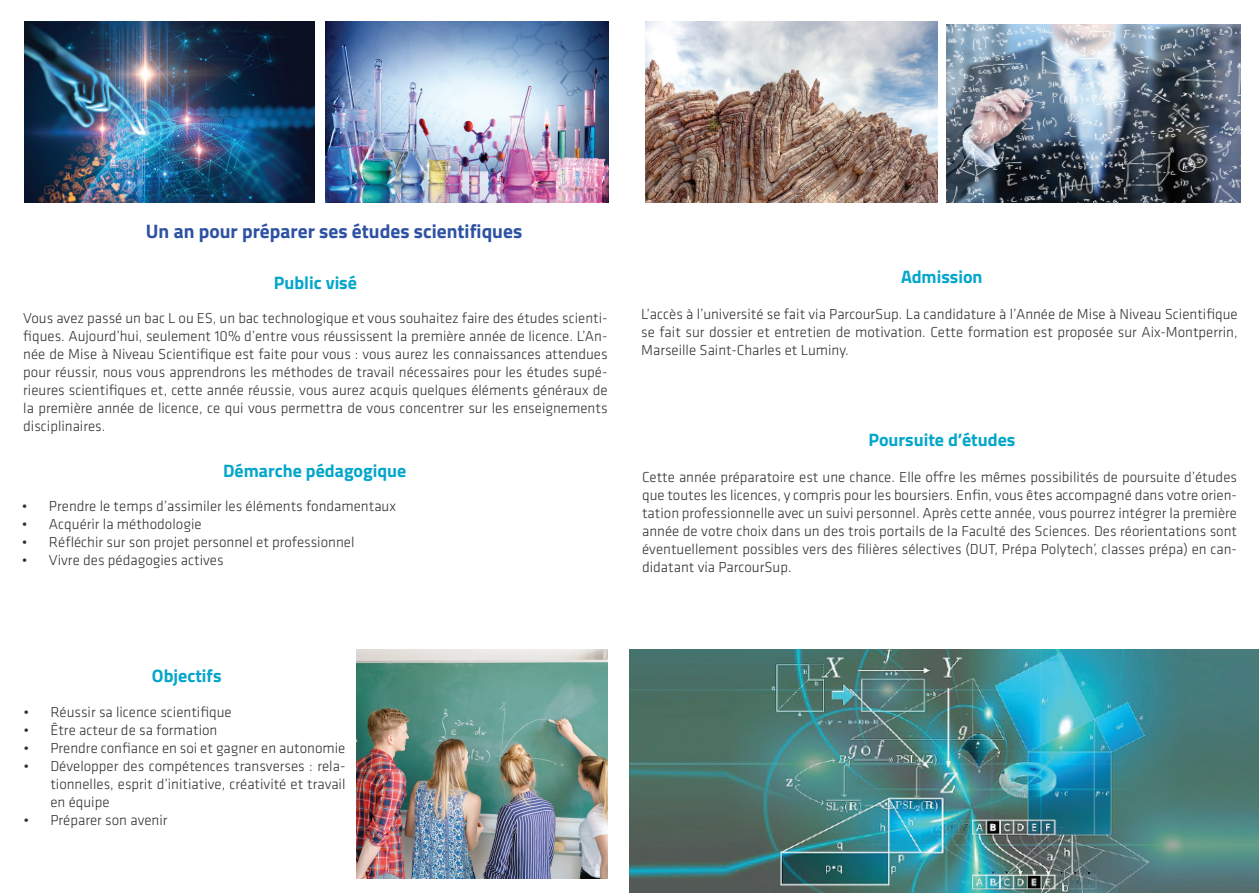
<style>
.page{position:relative;width:1259px;height:893px;background:#fff}
.page>*{position:absolute;margin:0;border:0;box-sizing:border-box;transform-origin:0 0}
.t1{font:700 19.5px "Titillium";color:#2d51a3}
.t2{font:700 18px "Titillium";color:#04a6cb}
.t3{font:300 15px/18px "Klavika Basic";color:#312f30;text-align:justify}
</style>
<div class="page">
<img style="left:24px;top:21px;width:290px;height:181px">
<img style="left:946px;top:24px;width:294px;height:178px">
<img style="left:645px;top:21px;width:292px;height:181px">
<img style="left:326px;top:21px;width:282px;height:181px">
<img style="left:356px;top:650px;width:251px;height:229px">
<img style="left:629px;top:649px;width:630px;height:244px">
<h1 class="t1" style="left:146px;top:216px;width:378px">Un an pour préparer ses études scientifiques</h1>
<p class="t2" style="left:274px;top:269px;width:85px">Public visé</p>
<p class="t3" style="left:23px;top:309px;width:586px">Vous avez passé un bac L ou ES, un bac technologique et vous souhaitez faire des études scienti&shy;fiques. Aujourd’hui, seulement 10% d’entre vous réussissent la première année de licence. L’An&shy;née de Mise à Niveau Scientifique est faite pour vous : vous aurez les connaissances attendues pour réussir, nous vous apprendrons les méthodes de travail nécessaires pour les études supé&shy;rieures scientifiques et, cette année réussie, vous aurez acquis quelques éléments généraux de la première année de licence, ce qui vous permettra de vous concentrer sur les enseignements disciplinaires.</p>
<p class="t2" style="left:223px;top:457px;width:185px">Démarche pédagogique</p>
<p class="t3" style="left:22px;top:497px;width:375px">• Prendre le temps d’assimiler les éléments fondamentaux</p>
<p class="t3" style="left:22px;top:515px;width:181px">• Acquérir la méthodologie</p>
<p class="t3" style="left:22px;top:533px;width:334px">• Réfléchir sur son projet personnel et professionnel</p>
<p class="t3" style="left:22px;top:551px;width:203px">• Vivre des pédagogies actives</p>
<p class="t2" style="left:901px;top:263px;width:83px">Admission</p>
<p class="t3" style="left:641px;top:305px;width:598px">L’accès à l’université se fait via ParcourSup. La candidature à l’Année de Mise à Niveau Scientifique se fait sur dossier et entretien de motivation. Cette formation est proposée sur Aix-Montperrin, Marseille Saint-Charles et Luminy.</p>
<p class="t2" style="left:868px;top:426px;width:148px">Poursuite d’études</p>
<p class="t3" style="left:642px;top:468px;width:596px">Cette année préparatoire est une chance. Elle offre les mêmes possibilités de poursuite d’études que toutes les licences, y compris pour les boursiers. Enfin, vous êtes accompagné dans votre orien&shy;tation professionnelle avec un suivi personnel. Après cette année, vous pourrez intégrer la première année de votre choix dans un des trois portails de la Faculté des Sciences. Des réorientations sont éventuellement possibles vers des filières sélectives (DUT, Prépa Polytech’, classes prépa) en can&shy;didatant via ParcourSup.</p>
<p class="t2" style="left:152px;top:662px;width:71px">Objectifs</p>
<p class="t3" style="left:23px;top:703px;width:210px">• Réussir sa licence scientifique</p>
<p class="t3" style="left:23px;top:721px;width:196px">• Être acteur de sa formation</p>
<p class="t3" style="left:23px;top:739px;width:324px">• Prendre confiance en soi et gagner en autonomie</p>
<p class="t3" style="left:50px;top:757px;width:297px;text-indent:-27px">• Développer des compétences transverses : rela&shy;tionnelles, esprit d’initiative, créativité et travail en équipe</p>
<p class="t3" style="left:23px;top:811px;width:146px">• Préparer son avenir</p>
</div>
